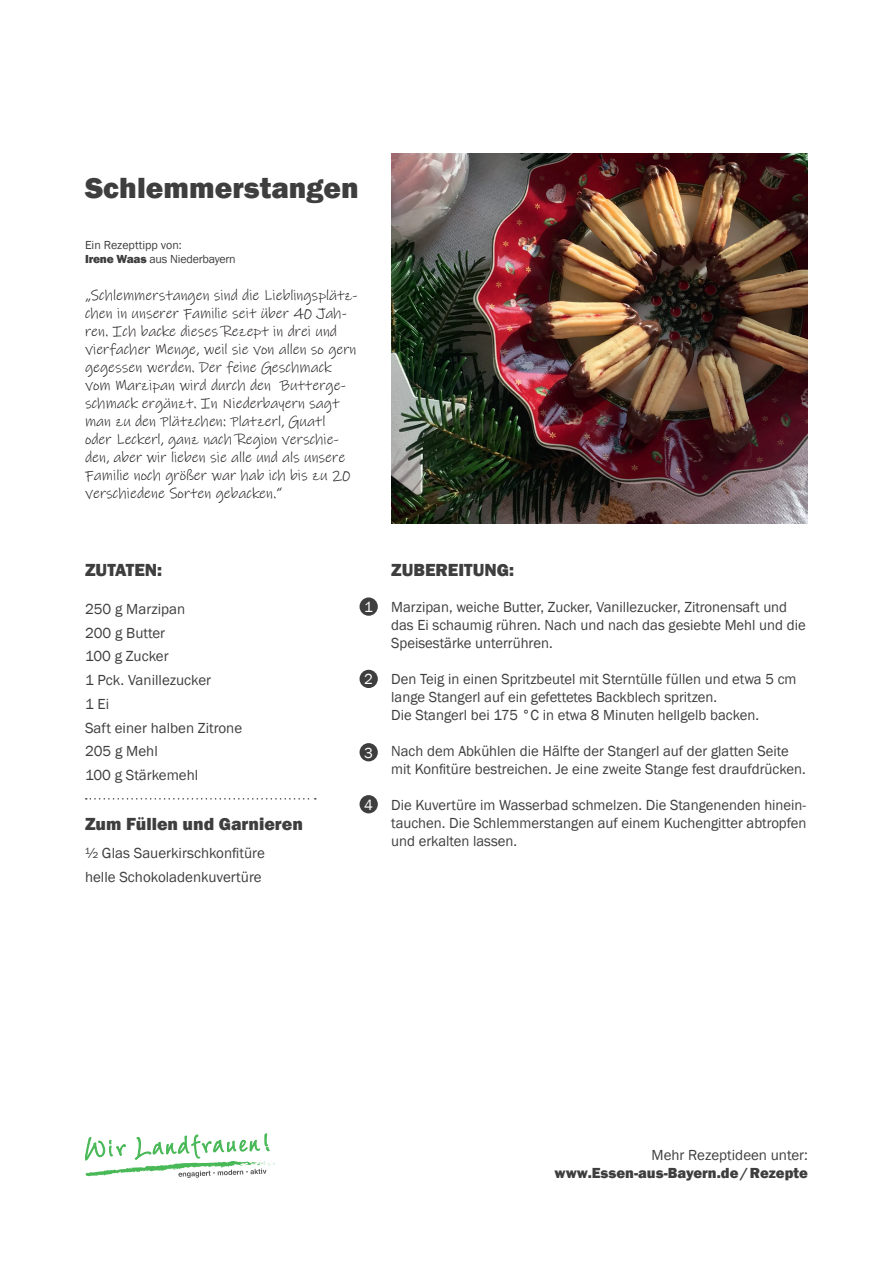
<style>
.page{position:relative;width:893px;height:1263px;background:#fff}
.page>*{position:absolute;margin:0;border:0;box-sizing:border-box;transform-origin:0 0}
.t1{font:800 30px "Franklin Gothic";color:#3e3e3f}
.t2{font:800 18px "Franklin Gothic";color:#3e3e3f}
.t3{font:15px/23.7px "Franklin Gothic";color:#3e3e3f}
.t4{font:15px/18px "Ink Free";color:#231f20}
.t5{font:800 15px "Franklin Gothic";color:#3e3e3f}
.t6{font:15px "Franklin Gothic";color:#fff}
.t7{font:12px/14.4px "Franklin Gothic";letter-spacing:-.015em;color:#3e3e3f}
.s1{font-weight:800}
</style>
<div class="page">
<img style="left:391px;top:153px;width:417px;height:370px">
<div style="left:360px;top:597px;width:18px;height:19px;background:#3e3e3f;border-radius:50%"></div>
<div style="left:360px;top:670px;width:18px;height:18px;background:#3e3e3f;border-radius:50%"></div>
<div style="left:360px;top:743px;width:18px;height:18px;background:#3e3e3f;border-radius:50%"></div>
<div style="left:360px;top:795px;width:18px;height:18px;background:#3e3e3f;border-radius:50%"></div>
<svg style="left:85px;top:1134px;width:191px;height:44px"></svg>
<svg style="left:86px;top:798px;width:230px;height:1px"></svg>
<h1 class="t1" style="left:85px;top:168px;width:275px">Schlemmerstangen</h1>
<p class="t7" style="left:85px;top:238px;width:152px">Ein Rezepttipp von:<br><span class="s1">Irene Waas</span> aus Niederbayern</p>
<p class="t4" style="left:85px;top:286px;width:274px">„Schlemmerstangen sind die Lieblingsplätz&shy;chen in unserer Familie seit über 40 Jah&shy;ren. Ich backe dieses Rezept in drei und vierfacher Menge, weil sie von allen so gern gegessen werden. Der feine Geschmack vom Marzipan wird durch den Butterge&shy;schmack ergänzt. In Niederbayern sagt man zu den Plätzchen: Platzerl, Guatl<br>oder Leckerl, ganz nach Region verschie&shy;den, aber wir lieben sie alle und als unsere Familie noch größer war hab ich bis zu 20 verschiedene Sorten gebacken.“</p>
<p class="t2" style="left:85px;top:559px;width:79px">Zutaten:</p>
<p class="t3" style="left:85px;top:597px;width:159px">250 g Marzipan<br>200 g Butter<br>100 g Zucker<br>1 Pck. Vanillezucker<br>1 Ei<br>Saft einer halben Zitrone<br>205 g Mehl<br>100 g Stärkemehl</p>
<p class="t2" style="left:85px;top:812px;width:219px">Zum Füllen und Garnieren</p>
<p class="t3" style="left:85px;top:842px;width:181px">½ Glas Sauerkirschkonfitüre helle Schokoladenkuvertüre</p>
<p class="t6" style="left:364px;top:597px;width:10px">1</p>
<p class="t6" style="left:364px;top:670px;width:10px">2</p>
<p class="t6" style="left:364px;top:743px;width:10px">3</p>
<p class="t6" style="left:364px;top:795px;width:10px">4</p>
<p class="t2" style="left:391px;top:558px;width:124px">Zubereitung:</p>
<p class="t3" style="left:391px;top:598px;width:416px;line-height:18px">Marzipan, weiche Butter, Zucker, Vanillezucker, Zitronensaft und das Ei schaumig rühren. Nach und nach das gesiebte Mehl und die<br>Speisestärke unterrühren.</p>
<p class="t3" style="left:391px;top:670px;width:407px;line-height:18px">Den Teig in einen Spritzbeutel mit Sterntülle füllen und etwa 5 cm lange Stangerl auf ein gefettetes Backblech spritzen.<br>Die Stangerl bei 175 °C in etwa 8 Minuten hellgelb backen.</p>
<p class="t3" style="left:391px;top:742px;width:416px;line-height:18px">Nach dem Abkühlen die Hälfte der Stangerl auf der glatten Seite mit Konfitüre bestreichen. Je eine zweite Stange fest draufdrücken.</p>
<p class="t3" style="left:391px;top:796px;width:417px;line-height:18px;text-align:justify">Die Kuvertüre im Wasserbad schmelzen. Die Stangenenden hinein&shy;tauchen. Die Schlemmerstangen auf einem Kuchengitter abtropfen und erkalten lassen.</p>
<p class="t3" style="left:651px;top:1143px;width:158px">Mehr Rezeptideen unter:</p>
<p class="t5" style="left:555px;top:1163px;width:255px">www.Essen-aus-Bayern.de/ Rezepte</p>
</div>
